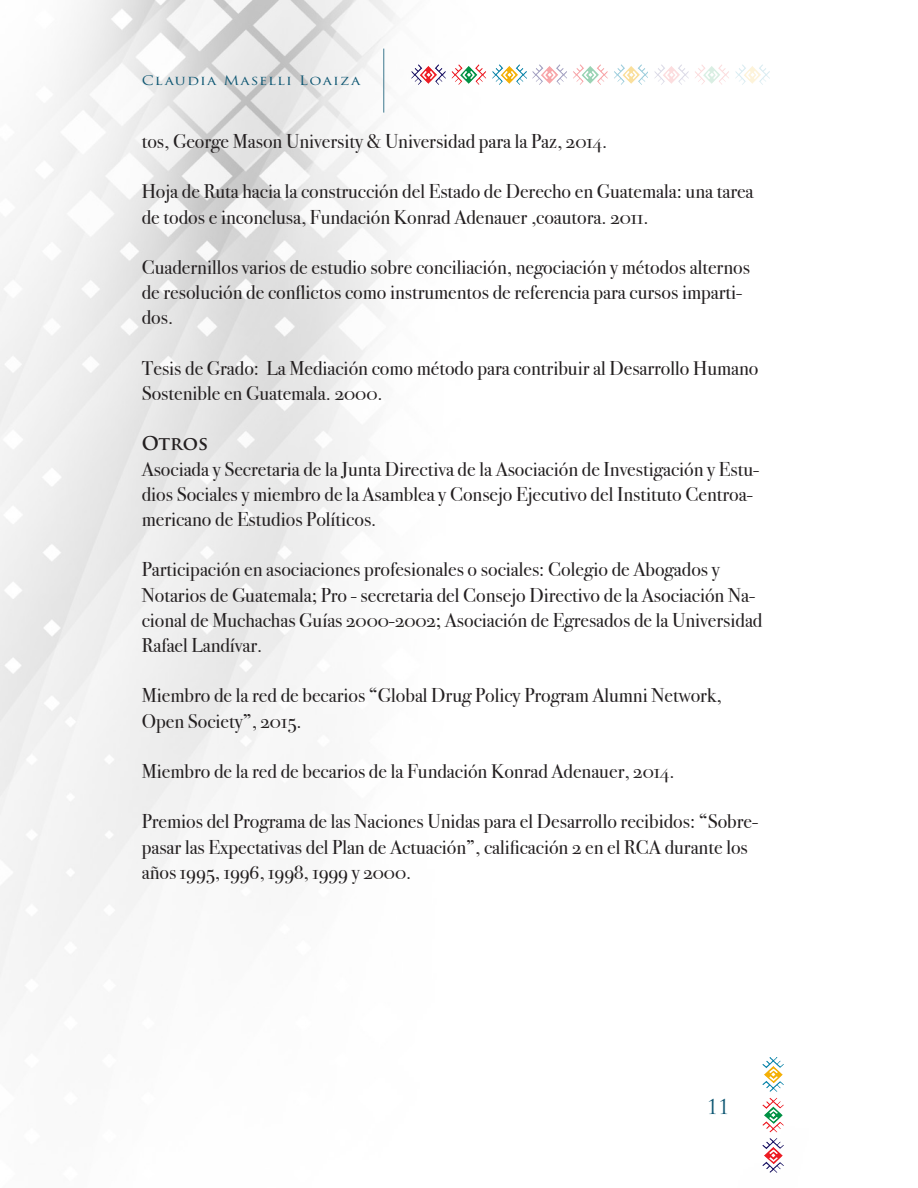
<style>
.page{position:relative;width:918px;height:1188px;background:#fff}
.page>*{position:absolute;margin:0;border:0;box-sizing:border-box;transform-origin:0 0}
.Subindice{font:19.95px/25.2px "Bodoni Svty Two OSITCTT";color:#231f20}
.t1{font:19.95px "Trajan Pro";color:#0d5672}
.Subindice-2{font:700 18.6px "Trajan Pro";color:#231f20}
.t2{font:12.75px "Trajan Pro 3";letter-spacing:.075em;color:#0d5672;scale:1.18 1}
</style>
<div class="page">
<img style="left:0;top:0;width:778px;height:1173px">
<hr style="left:383px;top:49px;width:1px;height:64px;background:#3d788e">
<img style="left:411px;top:64px;width:115px;height:21px">
<img style="left:533px;top:64px;width:115px;height:21px">
<img style="left:654px;top:64px;width:116px;height:21px">
<img style="left:763px;top:1057px;width:21px;height:115px">
<p class="t2" style="left:142px;top:71px;width:187px">Claudia Maselli Loaiza</p>
<p class="Subindice" style="left:142px;top:129px;width:467px">tos, George Mason University &amp; Universidad para la Paz, 2014.</p>
<p class="Subindice" style="left:142px;top:179px;width:613px">Hoja de Ruta hacia la construcción del Estado de Derecho en Guatemala: una tarea de todos e inconclusa, Fundación Konrad Adenauer ,coautora. 2011.</p>
<p class="Subindice" style="left:142px;top:255px;width:610px">Cuadernillos varios de estudio sobre conciliación, negociación y métodos alternos de resolución de conflictos como instrumentos de referencia para cursos imparti&shy;dos.</p>
<p class="Subindice" style="left:142px;top:355px;width:618px">Tesis de Grado: La Mediación como método para contribuir al Desarrollo Humano<br>Sostenible en Guatemala. 2000.</p>
<p class="Subindice-2" style="left:142px;top:432px;width:68px">OTROS</p>
<p class="Subindice" style="left:142px;top:456px;width:619px">Asociada y Secretaria de la Junta Directiva de la Asociación de Investigación y Estu&shy;dios Sociales y miembro de la Asamblea y Consejo Ejecutivo del Instituto Centroa&shy;mericano de Estudios Políticos.</p>
<p class="Subindice" style="left:142px;top:557px;width:622px">Participación en asociaciones profesionales o sociales: Colegio de Abogados y Notarios de Guatemala; Pro - secretaria del Consejo Directivo de la Asociación Na&shy;cional de Muchachas Guías 2000-2002; Asociación de Egresados de la Universidad Rafael Landívar.</p>
<p class="Subindice" style="left:142px;top:683px;width:581px">Miembro de la red de becarios “Global Drug Policy Program Alumni Network,<br>Open Society”, 2015.</p>
<p class="Subindice" style="left:142px;top:759px;width:534px">Miembro de la red de becarios de la Fundación Konrad Adenauer, 2014.</p>
<p class="Subindice" style="left:142px;top:809px;width:618px">Premios del Programa de las Naciones Unidas para el Desarrollo recibidos: “Sobre&shy;pasar las Expectativas del Plan de Actuación”, calificación 2 en el RCA durante los años 1995, 1996, 1998, 1999 y 2000.</p>
<p class="t1" style="left:707px;top:1095px;width:24px">11</p>
</div>
